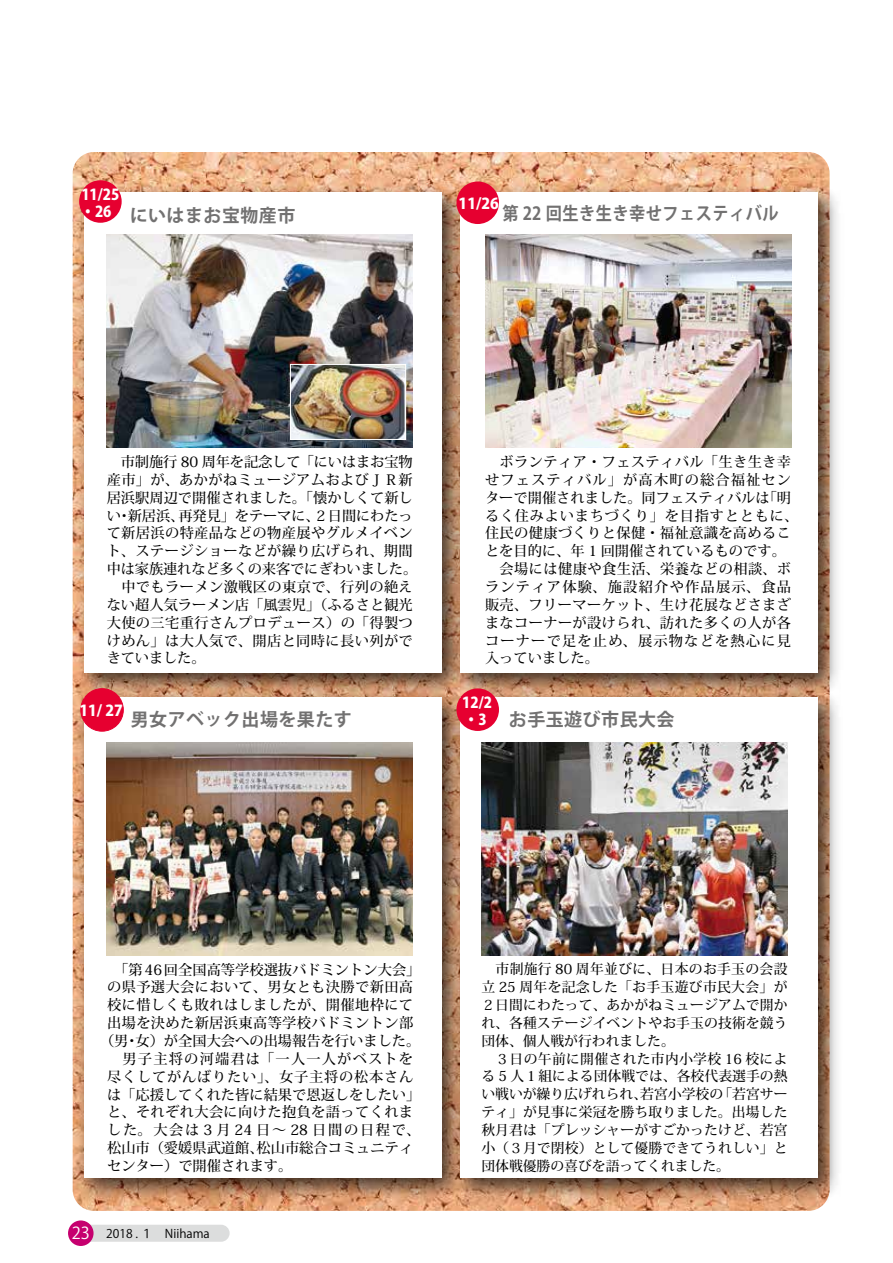
<style>
.page{position:relative;width:893px;height:1263px;background:#fff}
.page>*{position:absolute;margin:0;border:0;box-sizing:border-box;transform-origin:0 0}
.t1{font:700 18px "Koz Go Pro";letter-spacing:.025em;color:#727171}
.t2{font:700 18px "Koz Go Pro";letter-spacing:.025em;color:#727171;scale:.9 1}
.t3{font:16.5px "Koz Go Pro";color:#fff}
.t4{font:800 15px "Koz Go Pro";color:#fff;scale:.95 1}
.t5{font:800 15px "Koz Go Pro";color:#fff}
.t6{font:500 14.25px/17.9px "Koz Min Pro";letter-spacing:.025em;color:#000}
.t7{font:500 14.25px/17.9px "Koz Min Pro";color:#000;text-align:right}
.t8{font:500 14.25px/17.9px "Koz Min Pro";letter-spacing:.08em;color:#000;text-align:right}
.t9{font:500 14.25px "Koz Min Pro";letter-spacing:.05em;color:#000}
.t10{font:500 14.25px "Koz Min Pro";letter-spacing:.12em;color:#000}
.t11{font:500 13.8px/17.9px "Koz Min Pro";letter-spacing:.01em;color:#000}
.t12{font:12px "Koz Go Pro";color:#000}
</style>
<div class="page">
<div style="left:81px;top:1225px;width:149px;height:17px;background:#dcdddd;border-radius:9px"></div>
<div style="left:68px;top:1220px;width:26px;height:26px;background:#c6006f;border-radius:50%"></div>
<img style="left:73px;top:152px;width:757px;height:25px">
<img style="left:72px;top:177px;width:372px;height:504px">
<div style="left:84px;top:192px;width:357px;height:481px;background:#fff"></div>
<img style="left:444px;top:177px;width:394px;height:504px">
<div style="left:460px;top:192px;width:357px;height:481px;background:#fff"></div>
<img style="left:72px;top:681px;width:372px;height:530px">
<div style="left:84px;top:697px;width:357px;height:481px;background:#fff"></div>
<img style="left:444px;top:681px;width:394px;height:530px">
<div style="left:460px;top:697px;width:357px;height:481px;background:#fff"></div>
<div style="left:456px;top:181px;width:43px;height:43px;background:#e60030;border-radius:50%"></div>
<div style="left:456px;top:688px;width:43px;height:43px;background:#e60030;border-radius:50%"></div>
<div style="left:81px;top:689px;width:42px;height:42px;background:#e60030;border-radius:50%"></div>
<div style="left:81px;top:688px;width:43px;height:43px;border:1px solid #e60030;border-radius:50%"></div>
<div style="left:79px;top:180px;width:43px;height:43px;background:#e60030;border-radius:50%"></div>
<img style="left:107px;top:235px;width:306px;height:213px">
<img style="left:485px;top:235px;width:306px;height:213px">
<img style="left:107px;top:743px;width:306px;height:212px">
<img style="left:481px;top:743px;width:306px;height:212px">
<img style="left:292px;top:366px;width:112px;height:72px">
<div style="left:290px;top:364px;width:116px;height:76px;border:1px solid #fff"></div>
<p class="t4" style="left:81px;top:185px;width:42px">11/25</p>
<p class="t4" style="left:81px;top:202px;width:34px">・26</p>
<p class="t1" style="left:130px;top:204px;width:167px">にいはまお宝物産市</p>
<p class="t5" style="left:459px;top:194px;width:42px">11/26</p>
<p class="t2" style="left:502px;top:202px;width:308px">第 22 回生き生き幸せフェスティバル</p>
<p class="t7" style="left:107px;top:452px;width:308px">　市制施行 80 周年を記念して「にいはまお宝物産市」が、あかがねミュージアムおよびＪＲ新居浜駅周辺で開催されました。「懐かしくて新し再発見」をテーマに２、日間にわたっ</p>
<p class="t6" style="left:128px;top:506px;width:58px">新居浜、</p>
<p class="t6" style="left:107px;top:506px;width:312px">い<br>て新居浜の特産品などの物産展やグルメイベント、ステージショーなどが繰り広げられ、期間中は家族連れなど多くの来客でにぎわいました。　中でもラーメン激戦区の東京で、行列の絶えない超人気ラーメン店「風雲児」（ふるさと観光大使の三宅重行さんプロデュース）の「得製つけめん」は大人気で、開店と同時に長い列ができていました。</p>
<p class="t6" style="left:117px;top:506px;width:16px">・</p>
<p class="t5" style="left:80px;top:700px;width:45px">11/ 27</p>
<p class="t1" style="left:131px;top:708px;width:222px">男女アベック出場を果たす</p>
<p class="t8" style="left:485px;top:452px;width:308px">ボランティア・フェスティバル「生き生き幸せフェスティバル」が高木町の総合福祉セン「明</p>
<p class="t6" style="left:485px;top:488px;width:315px">ターで開催されました。同フェスティバルは<br>るく住みよいまちづくり」を目指すとともに、住民の健康づくりと保健・福祉意識を高めることを目的に、年 1 回開催されているものです。　会場には健康や食生活、栄養などの相談、ボランティア体験、施設紹介や作品展示、食品販売、フリーマーケット、生け花展などさまざまなコーナーが設けられ、訪れた多くの人が各コーナーで足を止め、展示物などを熱心に見入っていました。</p>
<p class="t4" style="left:462px;top:693px;width:33px">12/2</p>
<p class="t4" style="left:464px;top:710px;width:25px">・3</p>
<p class="t1" style="left:509px;top:708px;width:167px">お手玉遊び市民大会</p>
<p class="t7" style="left:107px;top:960px;width:315px">　「第46 回全国高等学校選抜バドミントン大会「</p>
<p class="t6" style="left:107px;top:978px;width:308px">の県予選大会において、男女とも決勝で新田高</p>
<p class="t6" style="left:107px;top:995px;width:308px">校に惜しくも敗れはしましたが、開催地枠にて</p>
<p class="t6" style="left:107px;top:1013px;width:308px">出場を決めた新居浜東高等学校バドミントン部</p>
<p class="t7" style="left:136px;top:1031px;width:286px">女）が全国大会への出場報告を行いました。</p>
<p class="t6" style="left:100px;top:1031px;width:30px">（男</p>
<p class="t8" style="left:107px;top:1049px;width:308px">　男子主将の河端君は「一人一人がベストを</p>
<p class="t9" style="left:107px;top:1066px;width:308px">尽くしてがんばりたい」、女子主将の松本さん</p>
<p class="t7" style="left:107px;top:1085px;width:315px">は「応援してくれた皆に結果で恩返しをしたい「</p>
<p class="t6" style="left:107px;top:1103px;width:308px">と、それぞれ大会に向けた抱負を語ってくれま</p>
<p class="t10" style="left:107px;top:1120px;width:315px">した。大会は 3 月 24 日～ 28 日間の日程で、</p>
<p class="t7" style="left:257px;top:1138px;width:158px">松山市総合コミュニティ</p>
<p class="t6" style="left:125px;top:1031px;width:16px">・</p>
<p class="t7" style="left:107px;top:1138px;width:187px;text-align:left">松山市（愛媛県武道館、<br>センター）で開催されます。</p>
<p class="t3" style="left:72px;top:1222px;width:20px">23</p>
<p class="t12" style="left:106px;top:1226px;width:105px">2018 １. 　Niihama</p>
<p class="t11" style="left:481px;top:960px;width:308px">　市制施行 80 周年並びに、日本のお手玉の会設</p>
<p class="t11" style="left:481px;top:977px;width:308px">立 25 周年を記念した「お手玉遊び市民大会」が</p>
<p class="t11" style="left:481px;top:995px;width:308px">２日間にわたって、あかがねミュージアムで開か</p>
<p class="t11" style="left:481px;top:1013px;width:308px">れ、各種ステージイベントやお手玉の技術を競う</p>
<p class="t11" style="left:481px;top:1031px;width:195px">団体、個人戦が行われました。</p>
<p class="t11" style="left:481px;top:1049px;width:308px">　３日の午前に開催された市内小学校 16 校によ</p>
<p class="t11" style="left:481px;top:1067px;width:308px">る 5 人１組による団体戦では、各校代表選手の熱</p>
<p class="t11" style="left:718px;top:1085px;width:71px">「若宮サー</p>
<p class="t11" style="left:481px;top:1085px;width:308px">い戦いが繰り広げれられ、<br>ティ」が見事に栄冠を勝ち取りました。出場した秋月君は「プレッシャーがすごかったけど、若宮小（３月で閉校）として優勝できてうれしい」と団体戦優勝の喜びを語ってくれました。</p>
<p class="t11" style="left:640px;top:1085px;width:84px">若宮小学校の</p>
</div>
